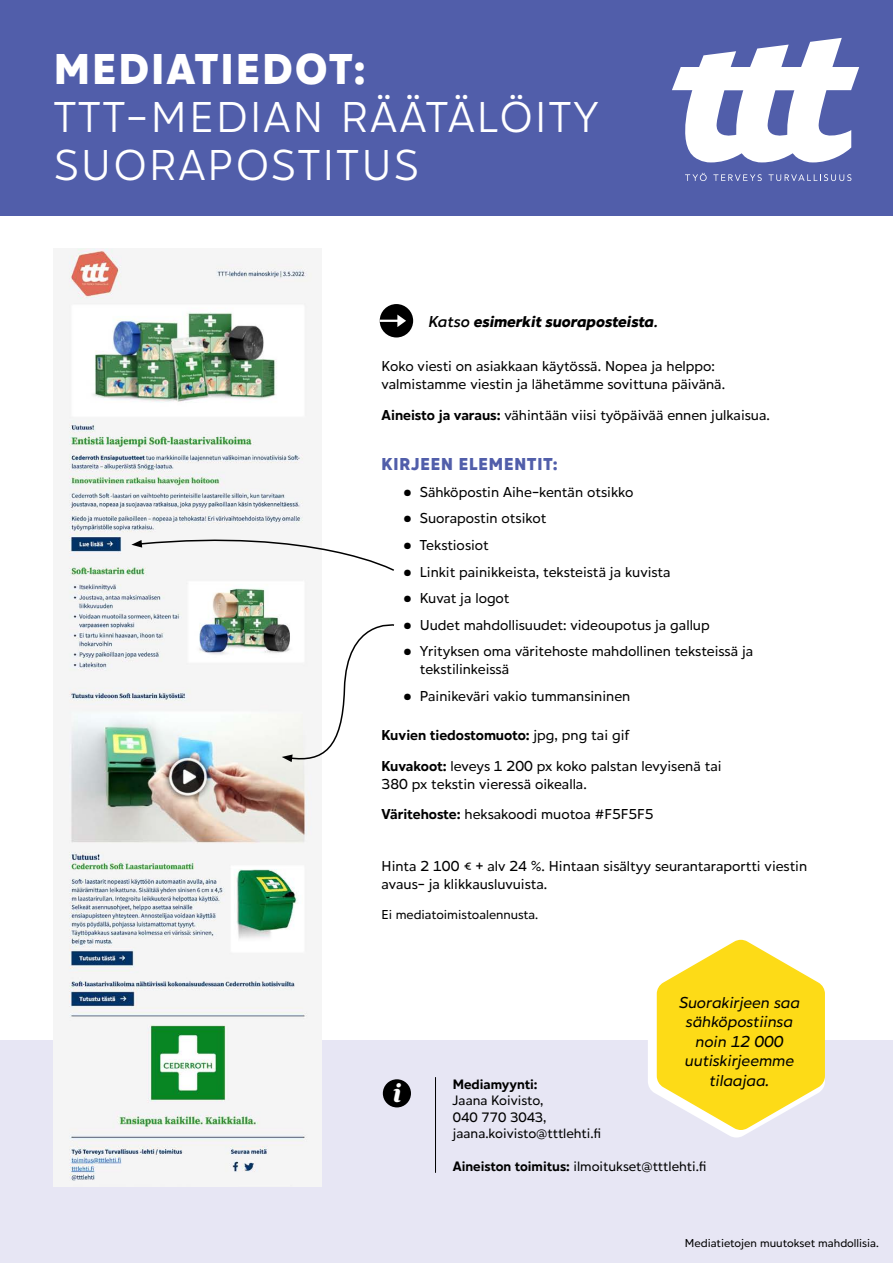
<style>
.page{position:relative;width:893px;height:1263px;background:#fff}
.page>*{position:absolute;margin:0;border:0;box-sizing:border-box;transform-origin:0 0}
.t1{font:45px/48px "Hartwell";letter-spacing:.055em;color:#fff}
.t2{font:900 45px "Hartwell";letter-spacing:.055em;color:#fff}
.t3{font:italic 800 29.7px "Mrs Eaves XL Serif OT";color:#fff}
.t4{font:900 18px "Hartwell";letter-spacing:.05em;color:#515eaa}
.t5{font:italic 500 16.5px/19.5px "Hartwell";color:#000;text-align:center}
.t6{font:italic 900 16.5px "Hartwell";color:#000}
.t7{font:500 15px/18px "Hartwell";color:#000}
.t8{font:500 14.25px/16.5px "Hartwell";color:#000}
.t9{font:700 14.25px "Hartwell";color:#000}
.t10{font:500 13.5px "Hartwell";color:#000}
.t11{font:500 12px "Hartwell";color:#000}
.s1{font-weight:600}
.s2{font-weight:700}
.s3{font-size:30px}
</style>
<div class="page">
<div style="left:0;top:1041px;width:893px;height:222px;background:#e7e6f4"></div>
<div style="left:0;top:0;width:893px;height:216px;background:#515eaa"></div>
<div style="left:380px;top:304px;width:33px;height:33px;background:#000;border-radius:50%"></div>
<svg style="left:380px;top:315px;width:26px;height:12px"></svg>
<svg style="left:648px;top:940px;width:177px;height:197px"></svg>
<img style="left:54px;top:249px;width:267px;height:938px">
<svg style="left:131px;top:528px;width:263px;height:44px"></svg>
<svg style="left:282px;top:619px;width:113px;height:143px"></svg>
<svg style="left:672px;top:38px;width:187px;height:124px"></svg>
<svg style="left:685px;top:173px;width:22px;height:8px"></svg>
<svg style="left:713px;top:174px;width:49px;height:7px"></svg>
<svg style="left:768px;top:174px;width:83px;height:7px"></svg>
<hr style="left:435px;top:1077px;width:1px;height:96px;background:#000">
<div style="left:383px;top:1079px;width:28px;height:28px;background:#000;border-radius:50%"></div>
<h1 class="t2" style="left:54px;top:43px;width:313px">MEDIATIEDOT:</h1>
<h1 class="t1" style="left:54px;top:97px;width:546px">TTT-MEDIAN RÄÄTÄLÖITY<br>SUORAPOSTITUS</h1>
<p class="t6" style="left:428px;top:312px;width:231px"><span class="s1">Katso</span> esimerkit suoraposteista<span class="s1">.</span></p>
<p class="t7" style="left:382px;top:359px;width:345px">Koko viesti on asiakkaan käytössä. Nopea ja helppo: valmistamme viestin ja lähetämme sovittuna päivänä.</p>
<p class="t7" style="left:382px;top:407px;width:390px"><span class="s2">Aineisto ja varaus:</span> vähintään viisi työpäivää ennen julkaisua.</p>
<p class="t4" style="left:382px;top:454px;width:178px">KIRJEEN ELEMENTIT:</p>
<p class="t7" style="left:403px;top:484px;width:232px"><span class="s3">•</span> Sähköpostin Aihe-kentän otsikko</p>
<p class="t7" style="left:403px;top:511px;width:145px"><span class="s3">•</span> Suorapostin otsikot</p>
<p class="t7" style="left:403px;top:537px;width:87px"><span class="s3">•</span> Tekstiosiot</p>
<p class="t7" style="left:403px;top:564px;width:269px"><span class="s3">•</span> Linkit painikkeista, teksteistä ja kuvista</p>
<p class="t7" style="left:403px;top:590px;width:108px"><span class="s3">•</span> Kuvat ja logot</p>
<p class="t7" style="left:403px;top:617px;width:308px"><span class="s3">•</span> Uudet mahdollisuudet: videoupotus ja gallup</p>
<p class="t7" style="left:420px;top:643px;width:335px;text-indent:-17px"><span class="s3">•</span> Yrityksen oma väritehoste mahdollinen teksteissä ja tekstilinkeissä</p>
<p class="t7" style="left:403px;top:688px;width:229px"><span class="s3">•</span> Painikeväri vakio tummansininen</p>
<p class="t7" style="left:382px;top:721px;width:341px;line-height:30.8px"><span class="s2">Kuvien tiedostomuoto:</span> jpg, png tai gif<br><span class="s2">Kuvakoot:</span> leveys 1 200 px koko palstan levyisenä tai</p>
<p class="t7" style="left:382px;top:769px;width:273px;line-height:30.8px">380 px tekstin vieressä oikealla.<br><span class="s2">Väritehoste:</span> heksakoodi muotoa #F5F5F5</p>
<p class="t7" style="left:382px;top:859px;width:427px">Hinta 2 100 € + alv 24 %. Hintaan sisältyy seurantaraportti viestin avaus- ja klikkausluvuista.</p>
<p class="t10" style="left:382px;top:906px;width:158px">Ei mediatoimistoalennusta.</p>
<h2 class="t3" style="left:392px;top:1078px;width:10px">i</h2>
<p class="t5" style="left:679px;top:994px;width:122px">Suorakirjeen saa sähköpostiinsa noin 12 000 uutiskirjeemme tilaajaa.</p>
<p class="t9" style="left:453px;top:1076px;width:86px">Mediamyynti:</p>
<p class="t8" style="left:453px;top:1094px;width:150px">Jaana Koivisto,<br>040 770 3043, jaana.koivisto@tttlehti.fi</p>
<p class="t8" style="left:453px;top:1160px;width:255px"><span class="s2">Aineiston toimitus:</span> ilmoitukset@tttlehti.fi</p>
<p class="t11" style="left:685px;top:1236px;width:195px">Mediatietojen muutokset mahdollisia.</p>
</div>
